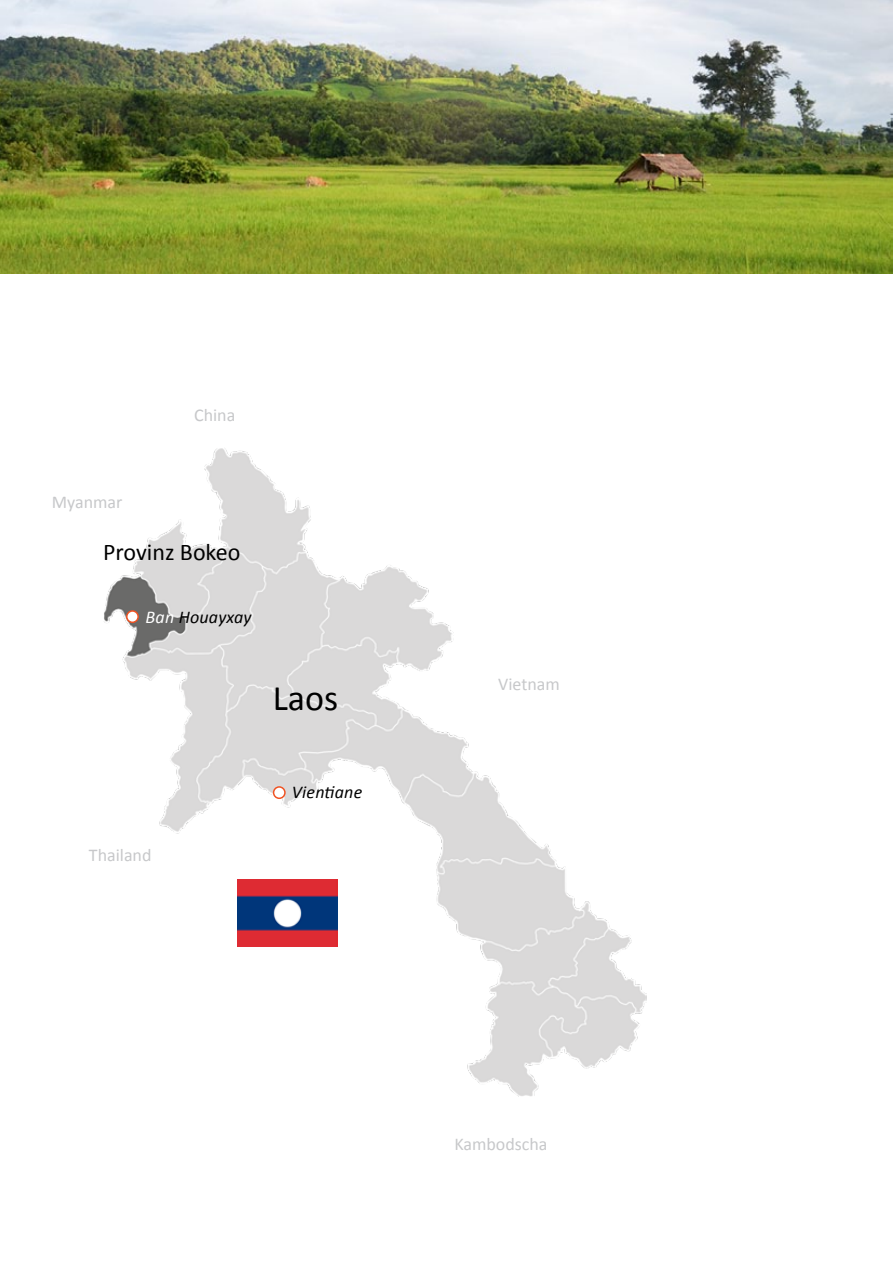
<style>
.page{position:relative;width:893px;height:1263px;background:#fff}
.page>*{position:absolute;margin:0;border:0;box-sizing:border-box;transform-origin:0 0}
.t1{font:36px "Calibri";color:#000}
.t2{font:24px "Calibri";color:#000}
.t3{font:18px "Calibri";color:#c7c8ca}
.t4{font:italic 18px "Calibri";letter-spacing:.01em;color:#000}
.s1{color:#fff}
</style>
<div class="page">
<img style="left:104px;top:448px;width:542px;height:649px">
<img style="left:238px;top:880px;width:99px;height:66px">
<img style="left:0;top:0;width:893px;height:273px">
<div style="left:274px;top:787px;width:11px;height:11px;background:#fff;border-radius:50%"></div>
<div style="left:273px;top:786px;width:13px;height:13px;border:2px solid #f05323;border-radius:50%"></div>
<div style="left:127px;top:611px;width:11px;height:11px;background:#fff;border-radius:50%"></div>
<div style="left:126px;top:610px;width:13px;height:13px;border:2px solid #f05323;border-radius:50%"></div>
<p class="t3" style="left:194px;top:404px;width:43px">China</p>
<p class="t3" style="left:52px;top:491px;width:72px">Myanmar</p>
<h2 class="t2" style="left:103px;top:537px;width:139px">Provinz Bokeo</h2>
<p class="t4" style="left:146px;top:604px;width:108px"><span class="s1">Ban</span> Houayxay</p>
<h1 class="t1" style="left:273px;top:675px;width:67px">Laos</h1>
<p class="t3" style="left:89px;top:844px;width:64px">Thailand</p>
<p class="t4" style="left:292px;top:780px;width:72px">Vientiane</p>
<p class="t3" style="left:498px;top:673px;width:63px">Vietnam</p>
<p class="t3" style="left:454px;top:1133px;width:95px">Kambodscha</p>
</div>
